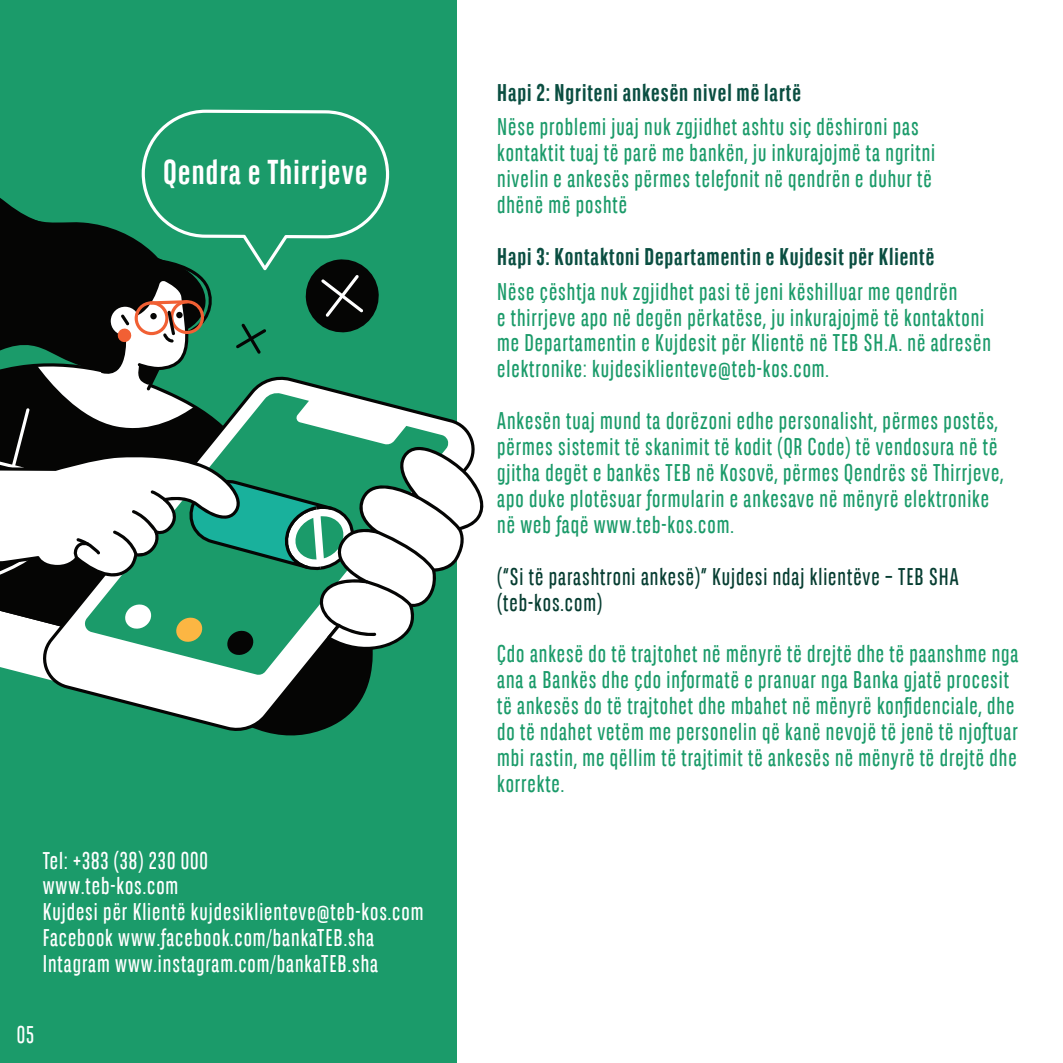
<style>
.page{position:relative;width:1063px;height:1063px;background:#fff}
.page>*{position:absolute;margin:0;border:0;box-sizing:border-box;transform-origin:0 0}
.t1{font:700 34.25px "BNPP Sans Condensed";letter-spacing:.04em;color:#fff}
.t2{font:24px/26px "BNPP Sans Condensed";letter-spacing:.04em;color:#1b9b6a}
.t3{font:24px/26px "BNPP Sans Condensed";letter-spacing:.04em;color:#fff}
.t4{font:700 24px "BNPP Sans Condensed";letter-spacing:.04em;color:#0a4e41}
.t5{font:24px/26px "BNPP Sans Condensed";letter-spacing:.04em;color:#063d31}
</style>
<div class="page">
<div style="left:0;top:0;width:456px;height:1063px;background:#1b9b6a"></div>
<svg style="left:135px;top:706px;width:322px;height:28px"></svg>
<svg style="left:0;top:109px;width:484px;height:597px"></svg>
<h1 class="t1" style="left:164px;top:152px;width:205px">Qendra e Thirrjeve</h1>
<p class="t3" style="left:43px;top:847px;width:382px">Tel: +383 (38) 230 000<br>www.teb-kos.com<br>Kujdesi për Klientë kujdesiklienteve@teb-kos.com Facebook www.facebook.com/bankaTEB.sha Intagram www.instagram.com/bankaTEB.sha</p>
<p class="t3" style="left:17px;top:1021px;width:19px">05</p>
<p class="t4" style="left:497px;top:78px;width:305px">Hapi 2: Ngriteni ankesën nivel më lartë</p>
<p class="t2" style="left:497px;top:114px;width:440px">Nëse problemi juaj nuk zgjidhet ashtu siç dëshironi pas kontaktit tuaj të parë me bankën, ju inkurajojmë ta ngritni nivelin e ankesës përmes telefonit në qendrën e duhur të dhënë më poshtë</p>
<p class="t4" style="left:497px;top:243px;width:439px">Hapi 3: Kontaktoni Departamentin e Kujdesit për Klientë</p>
<p class="t2" style="left:497px;top:278px;width:495px">Nëse çështja nuk zgjidhet pasi të jeni këshilluar me qendrën<br>e thirrjeve apo në degën përkatëse, ju inkurajojmë të kontaktoni me Departamentin e Kujdesit për Klientë në TEB SH.A. në adresën elektronike: kujdesiklienteve@teb-kos.com.</p>
<p class="t2" style="left:497px;top:407px;width:508px">Ankesën tuaj mund ta dorëzoni edhe personalisht, përmes postës, përmes sistemit të skanimit të kodit (QR Code) të vendosura në të gjitha degët e bankës TEB në Kosovë, përmes Qendrës së Thirrjeve, apo duke plotësuar formularin e ankesave në mënyrë elektronike në web faqë www.teb-kos.com.</p>
<p class="t5" style="left:497px;top:563px;width:463px">(“Si të parashtroni ankesë)” Kujdesi ndaj klientëve – TEB SHA (teb-kos.com)</p>
<p class="t2" style="left:497px;top:641px;width:523px">Çdo ankesë do të trajtohet në mënyrë të drejtë dhe të paanshme nga ana a Bankës dhe çdo informatë e pranuar nga Banka gjatë procesit të ankesës do të trajtohet dhe mbahet në mënyrë konfidenciale, dhe do të ndahet vetëm me personelin që kanë nevojë të jenë të njoftuar mbi rastin, me qëllim të trajtimit të ankesës në mënyrë të drejtë dhe korrekte.</p>
</div>
